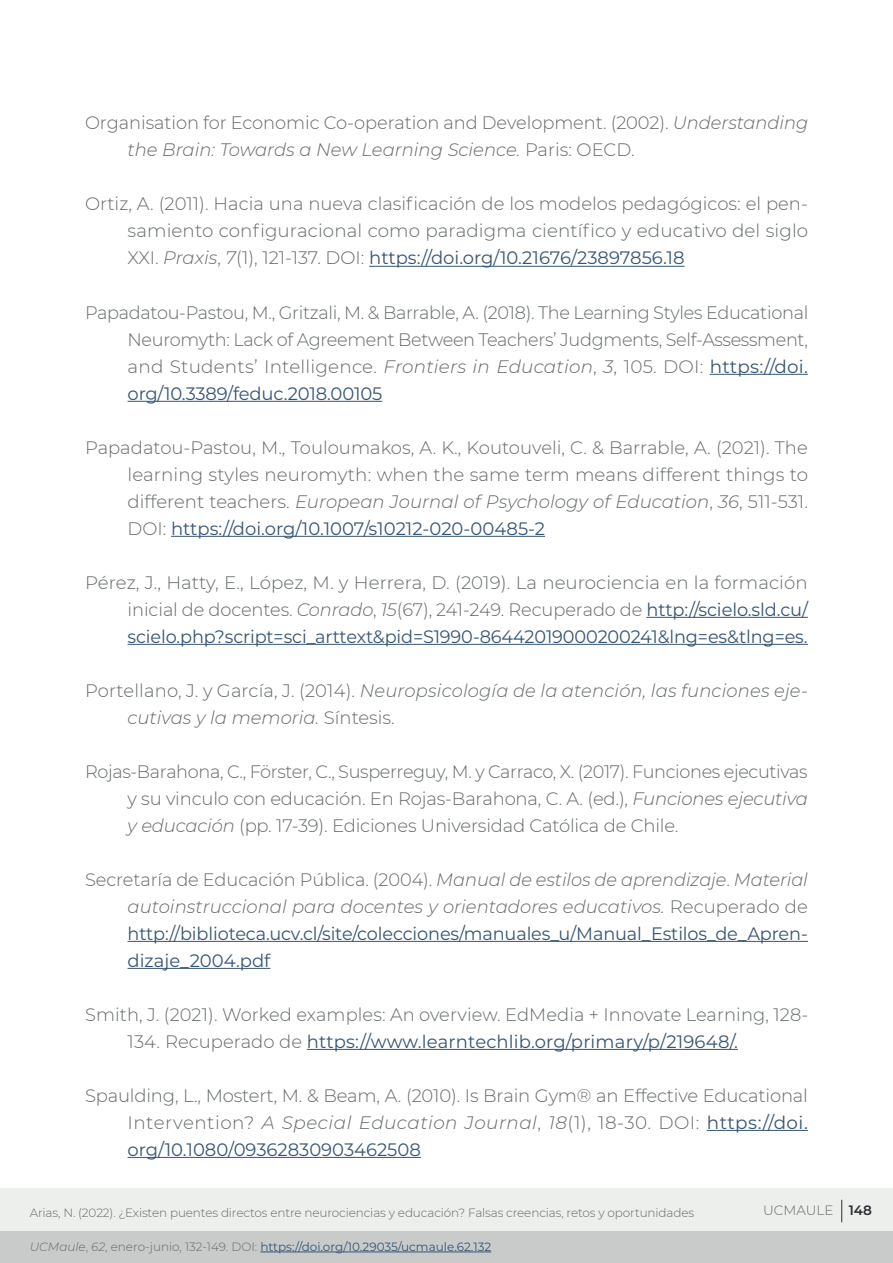
<style>
.page{position:relative;width:893px;height:1263px;background:#fff}
.page>*{position:absolute;margin:0;border:0;box-sizing:border-box;transform-origin:0 0}
.t1{font:300 18px/27px "Montserrat";letter-spacing:-.005em;color:#646969;text-align:justify}
.t2{font:18px/27px "Montserrat";letter-spacing:-.005em;color:#365574;text-align:justify}
.t3{font:italic 300 18px/27px "Montserrat";letter-spacing:.01em;color:#646969}
.t4{font:300 13.5px "Montserrat";color:#646969}
.t5{font:300 12px "Montserrat";letter-spacing:-.01em;color:#646969}
.t6{font:12px "Montserrat";color:#365574}
.s1{font-style:italic}
.s2{font-weight:400;color:#365574}
.s3{font-style:normal}
.s4{font-weight:300;color:#646969}
.s5{font-weight:300;font-style:italic;color:#646969}
.s6{font-weight:600;color:#292d2f}
</style>
<div class="page">
<div style="left:0;top:1188px;width:893px;height:52px;background:#edefed"></div>
<div style="left:0;top:1231px;width:893px;height:32px;background:#c9cbca"></div>
<hr style="left:260px;top:1251px;width:231px;height:1px;background:#365574">
<svg style="left:841px;top:1200px;width:1px;height:22px"></svg>
<hr style="left:369px;top:266px;width:316px;height:1px;background:#365574">
<hr style="left:710px;top:374px;width:98px;height:1px;background:#365574">
<hr style="left:128px;top:401px;width:254px;height:1px;background:#365574">
<hr style="left:171px;top:536px;width:374px;height:1px;background:#365574">
<hr style="left:646px;top:617px;width:162px;height:1px;background:#365574">
<hr style="left:128px;top:644px;width:680px;height:1px;background:#365574">
<hr style="left:128px;top:941px;width:680px;height:1px;background:#365574">
<hr style="left:128px;top:968px;width:142px;height:1px;background:#365574">
<hr style="left:307px;top:1049px;width:431px;height:1px;background:#365574">
<hr style="left:707px;top:1130px;width:101px;height:1px;background:#365574">
<hr style="left:128px;top:1157px;width:293px;height:1px;background:#365574">
<p class="t1" style="left:128px;top:109px;width:682px;text-indent:-43px">Organisation for Economic Co-operation and Development. (2002). <span class="s1">Understanding the Brain: Towards a New Learning Science.</span> Paris: OECD.</p>
<p class="t1" style="left:128px;top:190px;width:682px;text-indent:-43px">Ortiz, A. (2011). Hacia una nueva clasificación de los modelos pedagógicos: el pen&shy;samiento configuracional como paradigma científico y educativo del siglo XXI. <span class="s1">Praxis</span>, <span class="s1">7</span>(1), 121-137. DOI: <span class="s2">https://doi.org/10.21676/23897856.18</span></p>
<p class="t1" style="left:128px;top:298px;width:682px;text-indent:-43px">Papadatou-Pastou, M., Gritzali, M. &amp; Barrable, A. (2018). The Learning Styles Educational Neuromyth: Lack of Agreement Between Teachers’ Judgments, Self-Assessment, and Students’ Intelligence. <span class="s1">Frontiers in Education</span>, <span class="s1">3</span>, 105. DOI: <span class="s2">https://doi. org/10.3389/feduc.2018.00105</span></p>
<p class="t1" style="left:128px;top:433px;width:682px;text-indent:-43px">Papadatou-Pastou, M., Touloumakos, A. K., Koutouveli, C. &amp; Barrable, A. (2021). The learning styles neuromyth: when the same term means different things to different teachers. <span class="s1">European Journal of Psychology of Education</span>, <span class="s1">36</span>, 511-531.<br>DOI: <span class="s2">https://doi.org/10.1007/s10212-020-00485-2</span></p>
<p class="t1" style="left:128px;top:568px;width:682px;text-indent:-43px">Pérez, J., Hatty, E., López, M. y Herrera, D. (2019). La neurociencia en la formación inicial de docentes. <span class="s1">Conrado</span>, <span class="s1">15</span>(67), 241-249. Recuperado de <span class="s2">http://scielo.sld.cu/ scielo.php?script=sci_arttext&amp;pid=S1990-86442019000200241&amp;lng=es&amp;tlng=es.</span></p>
<p class="t3" style="left:128px;top:676px;width:682px;text-indent:-43px"><span class="s3">Portellano, J. y García, J. (2014).</span> Neuropsicología de la atención, las funciones eje&shy;cutivas y la memoria. <span class="s3">Síntesis.</span></p>
<p class="t1" style="left:128px;top:757px;width:682px;text-indent:-43px">Rojas-Barahona, C., Förster, C., Susperreguy, M. y Carraco, X. (2017). Funciones ejecutivas y su vinculo con educación. En Rojas-Barahona, C. A. (ed.), <span class="s1">Funciones ejecutiva y educación</span> (pp. 17-39). Ediciones Universidad Católica de Chile.</p>
<p class="t2" style="left:128px;top:865px;width:682px;text-indent:-43px"><span class="s4">Secretaría de Educación Pública. (2004).</span> <span class="s5">Manual de estilos de aprendizaje</span><span class="s4">.</span> <span class="s5">Material autoinstruccional para docentes y orientadores educativos.</span> <span class="s4">Recuperado de </span>http://biblioteca.ucv.cl/site/colecciones/manuales_u/Manual_Estilos_de_Apren&shy;dizaje_2004.pdf</p>
<p class="t1" style="left:128px;top:1000px;width:682px;text-indent:-43px">Smith, J. (2021). Worked examples: An overview. EdMedia + Innovate Learning, 128-<br>134. Recuperado de <span class="s2">https://www.learntechlib.org/primary/p/219648/.</span></p>
<p class="t1" style="left:128px;top:1081px;width:682px;text-indent:-43px">Spaulding, L., Mostert, M. &amp; Beam, A. (2010). Is Brain Gym® an Effective Educational Intervention? <span class="s1">A Special Education Journal</span>, <span class="s1">18</span>(1), 18-30. DOI: <span class="s2">https://doi. org/10.1080/09362830903462508</span></p>
<p class="t5" style="left:30px;top:1204px;width:666px">Arias, N. (2022). ¿Existen puentes directos entre neurociencias y educación? Falsas creencias, retos y oportunidades</p>
<p class="t6" style="left:30px;top:1238px;width:463px"><span class="s5">UCMaule</span><span class="s4">,</span> <span class="s5">62</span><span class="s4">, enero-junio, 132-149. DOI:</span> https://doi.org/10.29035/ucmaule.62.132</p>
<p class="t4" style="left:763px;top:1201px;width:110px">UCMAULE <span class="s6">148</span></p>
</div>
